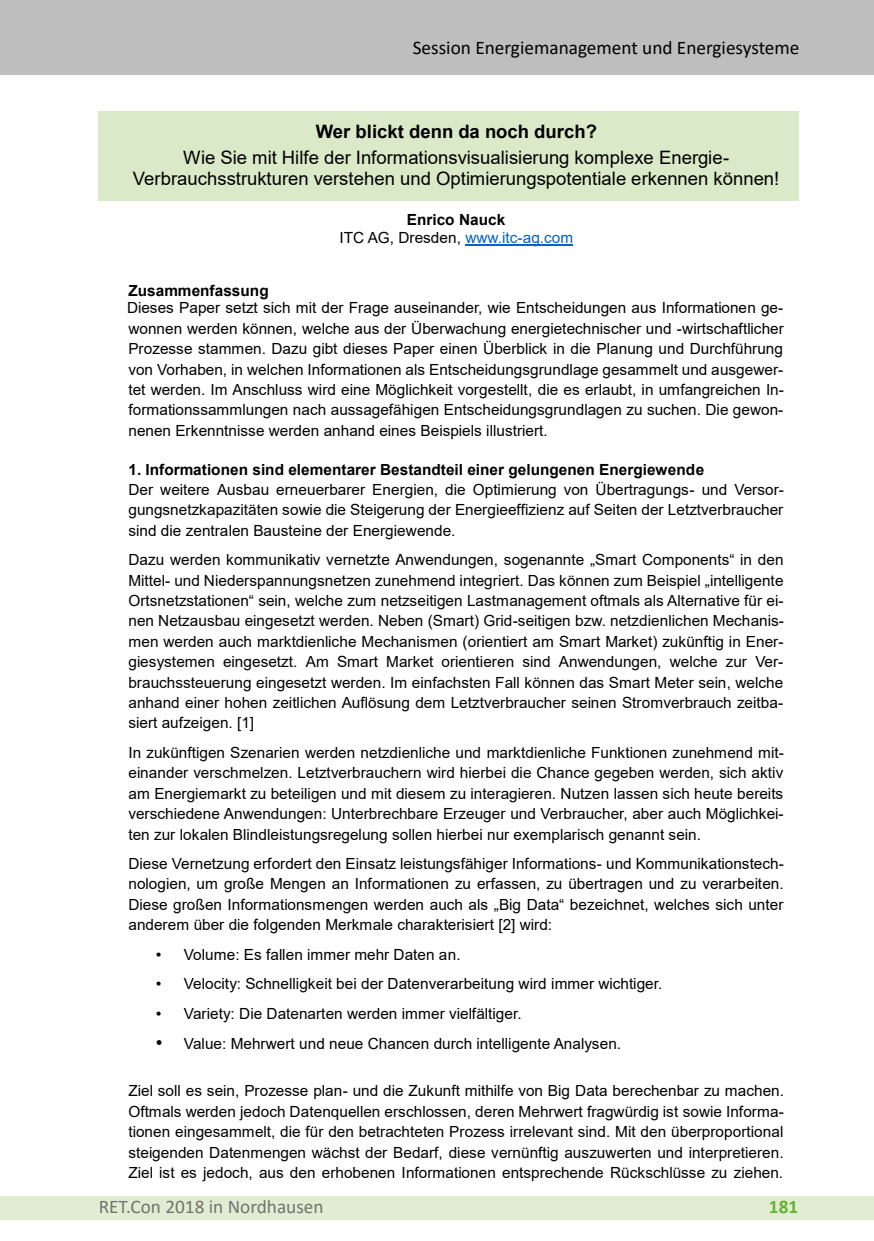
<style>
.page{position:relative;width:874px;height:1241px;background:#fff}
.page>*{position:absolute;margin:0;border:0;box-sizing:border-box;transform-origin:0 0}
.t1{font:19.25px "Calibri";color:#000}
.t2{font:19.25px "Calibri";color:#727271}
.t3{font:700 19.25px "Calibri";color:#65b32e}
.t4{font:18.55px/21.2px "Arial";color:#000;text-align:center}
.t5{font:700 18.55px "Arial";color:#000}
.t6{font:15.4px/20.3px "Arial";color:#000;text-align:justify}
.t7{font:700 15.4px "Arial";color:#000}
.s1{font-weight:700}
.s2{color:#0563c1}
</style>
<div class="page">
<div style="left:0;top:1196px;width:873px;height:23px;background:#e1edd2"></div>
<div style="left:0;top:0;width:873px;height:74px;background:#bebebe"></div>
<div style="left:99px;top:111px;width:699px;height:89px;background:#dae9c7"></div>
<hr style="left:465px;top:244px;width:108px;height:1px;background:#0563c1">
<p class="t1" style="left:412px;top:34px;width:388px">Session Energiemanagement und Energiesysteme</p>
<p class="t5" style="left:315px;top:118px;width:282px">Wer blickt denn da noch durch?</p>
<p class="t4" style="left:133px;top:147px;width:647px">Wie Sie mit Hilfe der Informationsvisualisierung komplexe Energie-<br>Verbrauchsstrukturen verstehen und Optimierungspotentiale erkennen können!</p>
<p class="t6" style="left:339px;top:210px;width:235px;line-height:17.7px;text-align:center"><span class="s1">Enrico Nauck<br></span>ITC AG, Dresden, <span class="s2">www.itc-ag.com</span></p>
<p class="t7" style="left:128px;top:279px;width:142px">Zusammenfassung</p>
<p class="t6" style="left:127px;top:298px;width:658px">Dieses Paper setzt sich mit der Frage auseinander, wie Entscheidungen aus Informationen ge&shy;wonnen werden können, welche aus der Überwachung energietechnischer und -wirtschaftlicher Prozesse stammen. Dazu gibt dieses Paper einen Überblick in die Planung und Durchführung von Vorhaben, in welchen Informationen als Entscheidungsgrundlage gesammelt und ausgewer&shy;tet werden. Im Anschluss wird eine Möglichkeit vorgestellt, die es erlaubt, in umfangreichen In&shy;formationssammlungen nach aussagefähigen Entscheidungsgrundlagen zu suchen. Die gewon&shy;nenen Erkenntnisse werden anhand eines Beispiels illustriert.</p>
<p class="t7" style="left:128px;top:458px;width:577px">1. Informationen sind elementarer Bestandteil einer gelungenen Energiewende</p>
<p class="t6" style="left:128px;top:479px;width:656px">Der weitere Ausbau erneuerbarer Energien, die Optimierung von Übertragungs- und Versor&shy;gungsnetzkapazitäten sowie die Steigerung der Energieeffizienz auf Seiten der Letztverbraucher sind die zentralen Bausteine der Energiewende.</p>
<p class="t6" style="left:128px;top:549px;width:656px">Dazu werden kommunikativ vernetzte Anwendungen, sogenannte „Smart Components“ in den Mittel- und Niederspannungsnetzen zunehmend integriert. Das können zum Beispiel „intelligente Ortsnetzstationen“ sein, welche zum netzseitigen Lastmanagement oftmals als Alternative für ei&shy;nen Netzausbau eingesetzt werden. Neben (Smart) Grid-seitigen bzw. netzdienlichen Mechanis&shy;men werden auch marktdienliche Mechanismen (orientiert am Smart Market) zukünftig in Ener&shy;giesystemen eingesetzt. Am Smart Market orientieren sind Anwendungen, welche zur Ver&shy;brauchssteuerung eingesetzt werden. Im einfachsten Fall können das Smart Meter sein, welche anhand einer hohen zeitlichen Auflösung dem Letztverbraucher seinen Stromverbrauch zeitba&shy;siert aufzeigen. [1]</p>
<p class="t6" style="left:128px;top:742px;width:656px">In zukünftigen Szenarien werden netzdienliche und marktdienliche Funktionen zunehmend mit&shy;einander verschmelzen. Letztverbrauchern wird hierbei die Chance gegeben werden, sich aktiv am Energiemarkt zu beteiligen und mit diesem zu interagieren. Nutzen lassen sich heute bereits verschiedene Anwendungen: Unterbrechbare Erzeuger und Verbraucher, aber auch Möglichkei&shy;ten zur lokalen Blindleistungsregelung sollen hierbei nur exemplarisch genannt sein.</p>
<p class="t6" style="left:128px;top:853px;width:656px">Diese Vernetzung erfordert den Einsatz leistungsfähiger Informations- und Kommunikationstech&shy;nologien, um große Mengen an Informationen zu erfassen, zu übertragen und zu verarbeiten.<br>Diese großen Informationsmengen werden auch als „Big Data“ bezeichnet, welches sich unter anderem über die folgenden Merkmale charakterisiert [2] wird:</p>
<p class="t6" style="left:156px;top:944px;width:306px">• Volume: Es fallen immer mehr Daten an.</p>
<p class="t6" style="left:156px;top:973px;width:507px">• Velocity: Schnelligkeit bei der Datenverarbeitung wird immer wichtiger.</p>
<p class="t6" style="left:156px;top:1003px;width:367px">• Variety: Die Datenarten werden immer vielfältiger.</p>
<p class="t6" style="left:156px;top:1033px;width:466px">• Value: Mehrwert und neue Chancen durch intelligente Analysen.</p>
<p class="t6" style="left:128px;top:1080px;width:656px">Ziel soll es sein, Prozesse plan- und die Zukunft mithilfe von Big Data berechenbar zu machen.<br>Oftmals werden jedoch Datenquellen erschlossen, deren Mehrwert fragwürdig ist sowie Informa&shy;tionen eingesammelt, die für den betrachteten Prozess irrelevant sind. Mit den überproportional steigenden Datenmengen wächst der Bedarf, diese vernünftig auszuwerten und interpretieren.<br>Ziel ist es jedoch, aus den erhobenen Informationen entsprechende Rückschlüsse zu ziehen.</p>
<p class="t2" style="left:99px;top:1193px;width:226px">RET.Con 2018 in Nordhausen</p>
<p class="t3" style="left:768px;top:1192px;width:31px">181</p>
</div>
